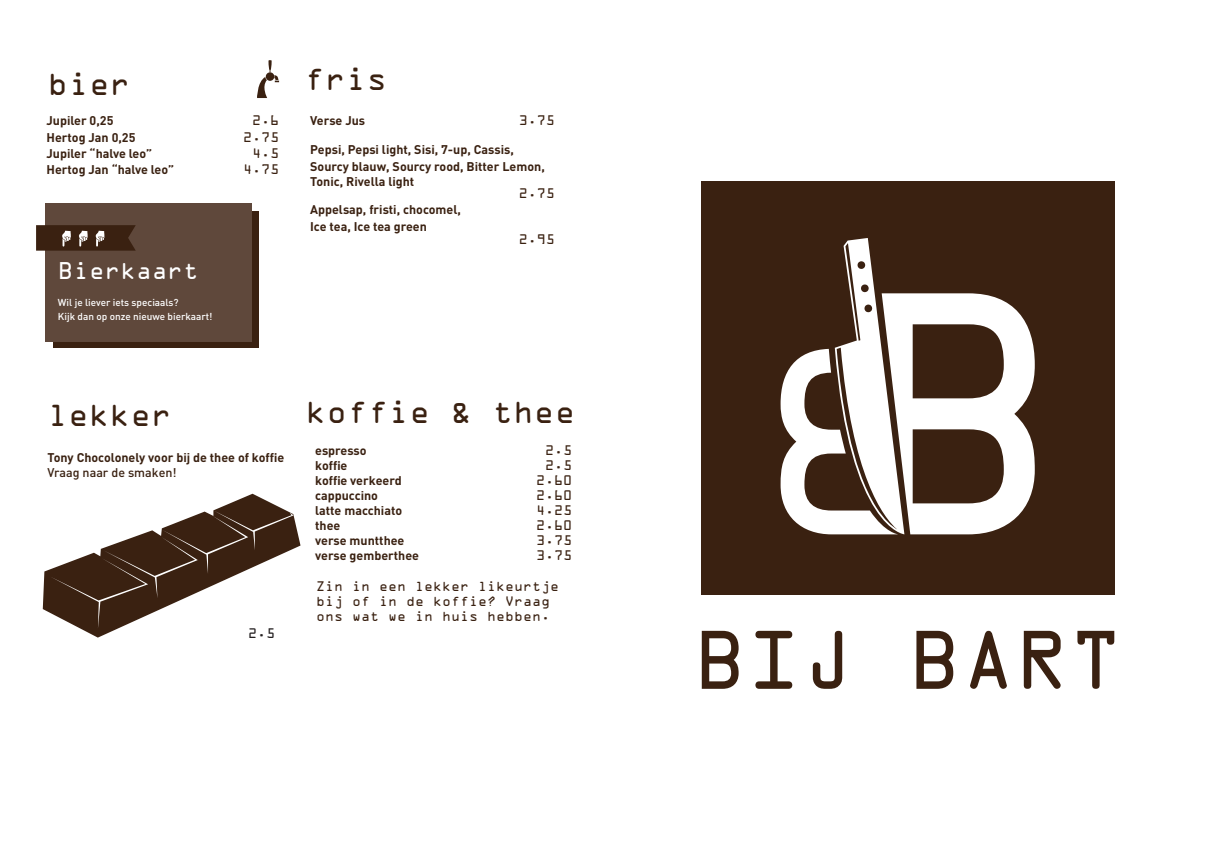
<style>
.page{position:relative;width:1208px;height:859px;background:#fff}
.page>*{position:absolute;margin:0;border:0;box-sizing:border-box;transform-origin:0 0}
.t1{font:28.8px "OCRA Std";color:#3a2111}
.t2{font:21.7px "OCRA Std";color:#fff}
.t3{font:700 12.5px/15px "DIN Pro";color:#3a2111}
.t4{font:12.5px/15px "OCRA Std";color:#3a2111;text-align:right}
.t5{font:12.5px "OCRA Std";color:#231f20}
.t6{font:500 10px/13.6px "DIN Pro";color:#fff}
.s1{font-family:"Bahnschrift";font-weight:400}
.s2{font-weight:500}
</style>
<div class="page">
<div style="left:701px;top:182px;width:413px;height:413px;background:#3a2111"></div>
<svg style="left:702px;top:631px;width:36px;height:58px"></svg>
<svg style="left:755px;top:631px;width:37px;height:58px"></svg>
<svg style="left:813px;top:631px;width:29px;height:58px"></svg>
<svg style="left:916px;top:631px;width:37px;height:58px"></svg>
<svg style="left:970px;top:631px;width:37px;height:58px"></svg>
<svg style="left:1023px;top:631px;width:37px;height:58px"></svg>
<svg style="left:1077px;top:631px;width:37px;height:58px"></svg>
<svg style="left:780px;top:238px;width:254px;height:296px"></svg>
<svg style="left:257px;top:60px;width:22px;height:38px"></svg>
<svg style="left:53px;top:211px;width:205px;height:136px;background:#3f2617"></svg>
<div style="left:45px;top:203px;width:206px;height:138px;background:#5f483b"></div>
<svg style="left:36px;top:225px;width:100px;height:26px;background:#4e3729"></svg>
<svg style="left:43px;top:494px;width:257px;height:144px"></svg>
<h1 class="t1" style="left:48px;top:72px;width:85px">bier</h1>
<p class="t3" style="left:46px;top:112px;width:129px;line-height:16.4px">Jupiler 0,25<br>Hertog Jan 0,25<br>Jupiler “halve leo”<br>Hertog Jan “halve leo”</p>
<p class="t4" style="left:243px;top:114px;width:37px;line-height:16.4px">2.6<br>2.75<br>4.5<br>4.75</p>
<h2 class="t2" style="left:58px;top:261px;width:142px">Bierkaart</h2>
<p class="t6" style="left:58px;top:295px;width:156px">Wil je liever iets speciaals?<br>Kijk dan op onze nieuwe bierkaart!</p>
<h1 class="t1" style="left:304px;top:67px;width:85px">fris</h1>
<p class="t4" style="left:519px;top:114px;width:37px">3.75</p>
<p class="t3" style="left:310px;top:113px;width:56px">Verse Jus</p>
<p class="t3" style="left:310px;top:141px;width:236px;line-height:16.4px">Pepsi, Pepsi light, Sisi, 7-up, Cassis,<br>Sourcy blauw, Sourcy rood, Bitter Lemon,</p>
<p class="t3" style="left:310px;top:173px;width:106px">Tonic, Rivella light</p>
<p class="t3" style="left:310px;top:201px;width:152px;line-height:16.4px">Appelsap, fristi, chocomel,<br>Ice tea, Ice tea green</p>
<p class="t4" style="left:519px;top:187px;width:37px">2.75</p>
<p class="t4" style="left:519px;top:233px;width:37px">2.95</p>
<h1 class="t1" style="left:47px;top:403px;width:126px">lekker</h1>
<h1 class="t1" style="left:305px;top:400px;width:271px">koffie &amp; thee</h1>
<p class="t3" style="left:47px;top:449px;width:238px">Tony Chocolonely voor bij de thee of koff<span class="s1">i</span>e<br><span class="s2">Vraag naar de smaken!</span></p>
<p class="t5" style="left:248px;top:627px;width:28px">2.5</p>
<p class="t3" style="left:315px;top:443px;width:105px">espresso<br>koff<span class="s1">i</span>e<br>koff<span class="s1">i</span>e verkeerd cappuccino<br>latte macchiato thee<br>verse muntthee verse gemberthee</p>
<p class="t4" style="left:536px;top:444px;width:37px">2.5<br>2.5<br>2.60<br>2.60<br>4.25<br>2.60<br>3.75<br>3.75</p>
<p class="t4" style="left:316px;top:580px;width:244px;text-align:left">Zin in een lekker likeurtje bij of in de koffie? Vraag ons wat we in huis hebben.</p>
</div>
